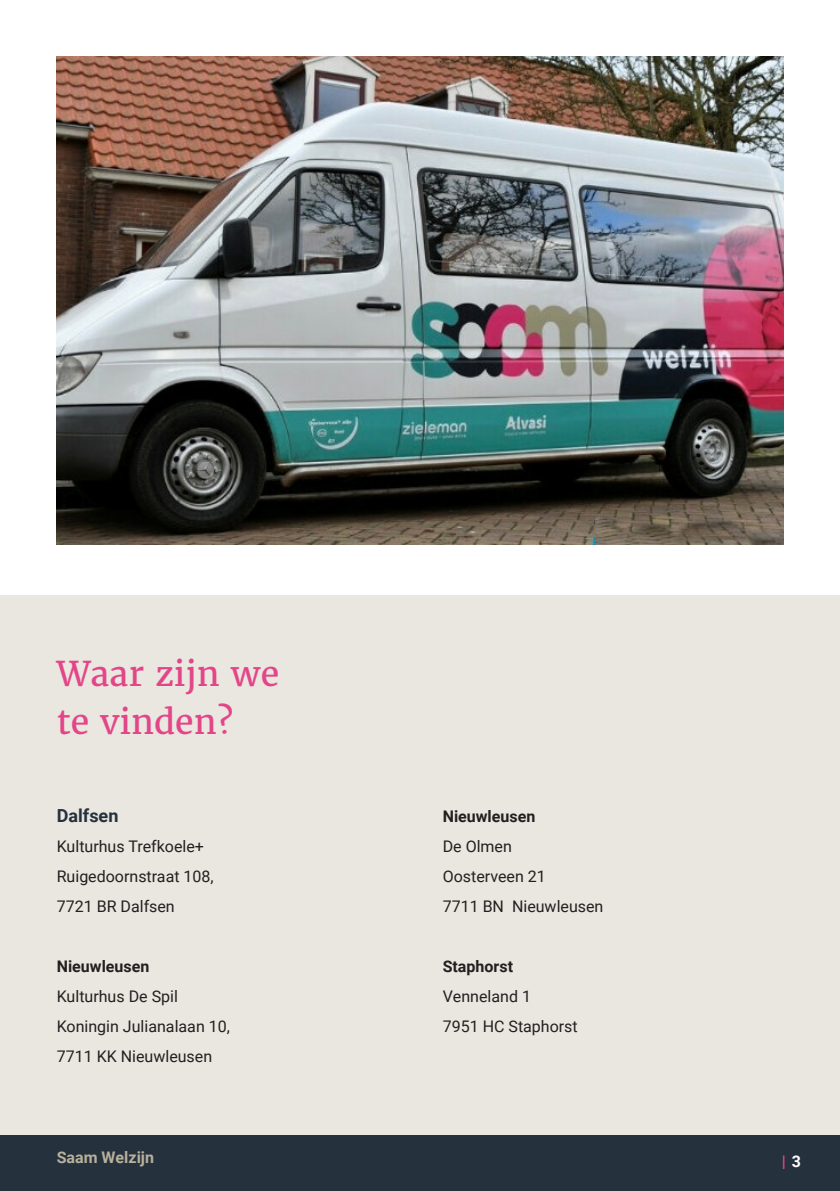
<style>
.page{position:relative;width:840px;height:1191px;background:#fff}
.page>*{position:absolute;margin:0;border:0;box-sizing:border-box;transform-origin:0 0}
.Kopje_Merriweather_m{font:34px "Merriweather";color:#e34688}
.Kopje_Merriweather_m-2{font:700 18px "Roboto";color:#26313e}
.Platte_tekst{font:16px "Roboto";color:#231f20}
.Platte_tekst-2{font:700 16px "Roboto";color:#231f20}
.t1{font:700 16px "Roboto";color:#b7b19b}
.t2{font:700 16px "Roboto";color:#e34688}
.s1{color:#fff}
</style>
<div class="page">
<div style="left:0;top:595px;width:839px;height:596px;background:#eae7e0"></div>
<img style="left:57px;top:57px;width:725px;height:487px">
<div style="left:0;top:1135px;width:839px;height:56px;background:#26313e"></div>
<p class="Kopje_Merriweather_m" style="left:57px;top:652px;width:224px">Waar zijn we</p>
<p class="Kopje_Merriweather_m" style="left:57px;top:700px;width:178px">te vinden?</p>
<p class="Kopje_Merriweather_m-2" style="left:57px;top:803px;width:63px">Dalfsen</p>
<p class="Platte_tekst" style="left:57px;top:835px;width:149px">Kulturhus Trefkoele+</p>
<p class="Platte_tekst" style="left:57px;top:865px;width:158px">Ruigedoornstraat 108,</p>
<p class="Platte_tekst" style="left:57px;top:895px;width:119px">7721 BR Dalfsen</p>
<p class="Platte_tekst-2" style="left:57px;top:955px;width:94px">Nieuwleusen</p>
<p class="Platte_tekst" style="left:57px;top:985px;width:123px">Kulturhus De Spil</p>
<p class="Platte_tekst" style="left:57px;top:1015px;width:175px">Koningin Julianalaan 10,</p>
<p class="Platte_tekst" style="left:57px;top:1045px;width:157px">7711 KK Nieuwleusen</p>
<p class="Platte_tekst-2" style="left:442px;top:805px;width:94px">Nieuwleusen</p>
<p class="Platte_tekst" style="left:442px;top:835px;width:71px">De Olmen</p>
<p class="Platte_tekst" style="left:442px;top:865px;width:105px">Oosterveen 21</p>
<p class="Platte_tekst" style="left:442px;top:895px;width:162px">7711 BN Nieuwleusen</p>
<p class="Platte_tekst-2" style="left:442px;top:955px;width:72px">Staphorst</p>
<p class="Platte_tekst" style="left:442px;top:985px;width:90px">Venneland 1</p>
<p class="Platte_tekst" style="left:442px;top:1015px;width:136px">7951 HC Staphorst</p>
<p class="t1" style="left:57px;top:1146px;width:99px">Saam Welzijn</p>
<p class="t2" style="left:781px;top:1150px;width:21px">| <span class="s1">3</span></p>
</div>
